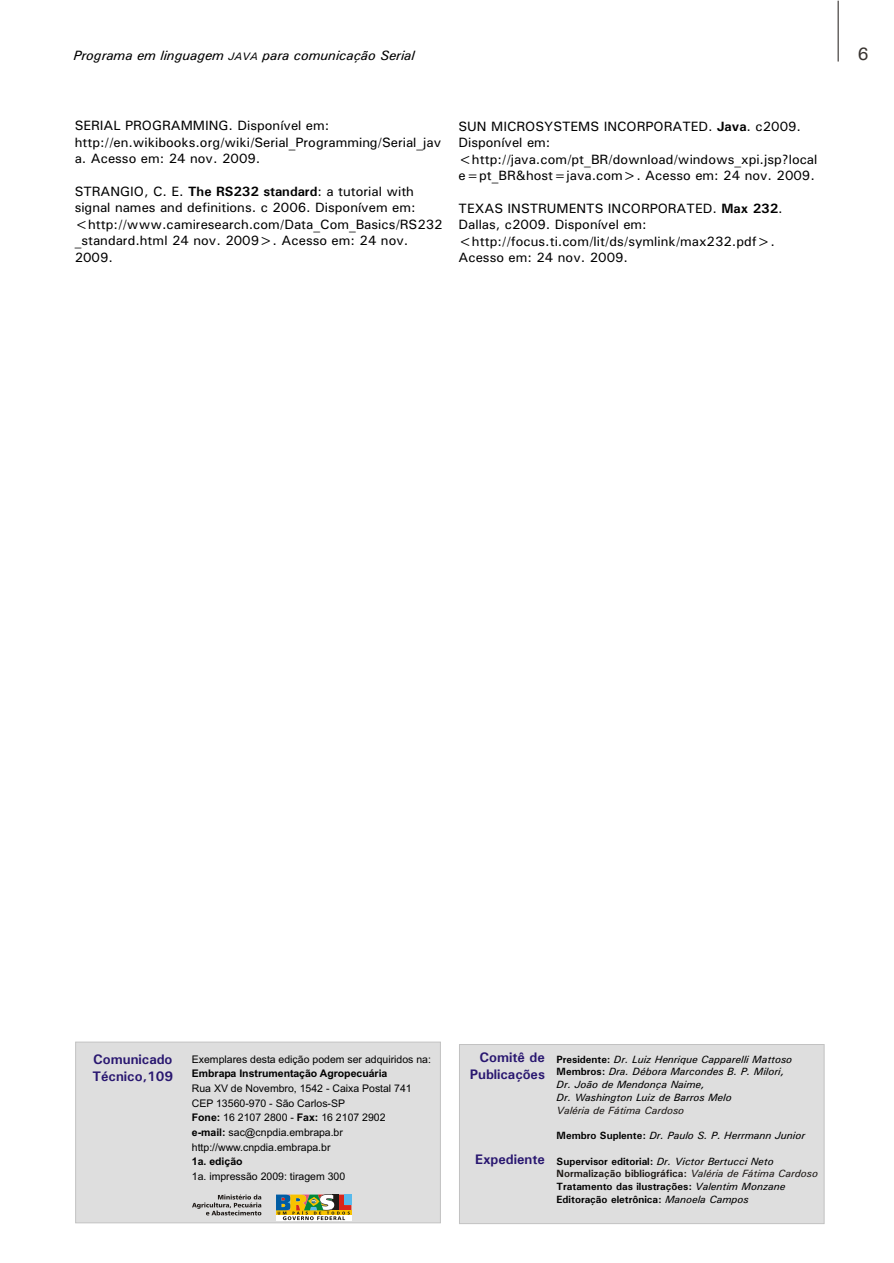
<style>
.page{position:relative;width:894px;height:1263px;background:#fff}
.page>*{position:absolute;margin:0;border:0;box-sizing:border-box;transform-origin:0 0}
.t1{font:18px "Univers";color:#383330}
.t2{font:700 13.8px/16.8px "Univers";color:#291770;text-align:right}
.t3{font:13.5px/16.4px "Univers";color:#000}
.t4{font:italic 13.5px "Univers";color:#000}
.t5{font:italic 10.5px/12.8px "Univers";color:#000}
.t6{font:10.5px/14.7px "Arial";color:#000}
.t7{font:700 10.5px/12.8px "Univers";color:#000}
.t8{font:700 10.5px "Univers";color:#1f1a17}
.t9{font:700 10.5px "Arial";color:#000}
.t10{font:italic 10.5px "Univers";color:#1f1a17}
.s1{font-size:10.8px}
.s2{font-weight:700}
.s3{font-weight:700;font-style:normal}
.s4{font-weight:400;font-style:italic}
</style>
<div class="page">
<div style="left:459px;top:1044px;width:365px;height:180px;background:#dedede;border:1px solid #c2c2c2"></div>
<div style="left:75px;top:1042px;width:366px;height:181px;background:#dedede;border:1px solid #c2c2c2"></div>
<svg style="left:192px;top:1195px;width:69px;height:20px"></svg>
<svg style="left:276px;top:1220px;width:75px;height:1px"></svg>
<svg style="left:276px;top:1194px;width:75px;height:26px;background:#9f9966"></svg>
<hr style="left:838px;top:1px;width:1px;height:61px;background:#1f1a17">
<p class="t4" style="left:74px;top:51px;width:343px">Programa em linguagem <span class="s1">JAVA</span> para comunicação Serial</p>
<h1 class="t1" style="left:858px;top:48px;width:13px">6</h1>
<p class="t3" style="left:75px;top:119px;width:368px">SERIAL PROGRAMMING. Disponível em: http://en.wikibooks.org/wiki/Serial_Programming/Serial_jav a. Acesso em: 24 nov. 2009.</p>
<p class="t3" style="left:75px;top:184px;width:369px">STRANGIO, C. E. <span class="s2">The RS232 standard</span>: a tutorial with signal names and definitions. c 2006. Disponívem em: &lt;http://www.camiresearch.com/Data_Com_Basics/RS232 _standard.html 24 nov. 2009&gt;. Acesso em: 24 nov.<br>2009.</p>
<p class="t3" style="left:459px;top:119px;width:360px">SUN MICROSYSTEMS INCORPORATED. <span class="s2">Java</span>. c2009.<br>Disponível em: &lt;http://java.com/pt_BR/download/windows_xpi.jsp?local e=pt_BR&amp;host=java.com&gt;. Acesso em: 24 nov. 2009.</p>
<p class="t3" style="left:459px;top:201px;width:326px">TEXAS INSTRUMENTS INCORPORATED. <span class="s2">Max 232</span>.<br>Dallas, c2009. Disponível em: &lt;http://focus.ti.com/lit/ds/symlink/max232.pdf&gt;.<br>Acesso em: 24 nov. 2009.</p>
<p class="t2" style="left:93px;top:1052px;width:82px;text-align:left">Comunicado<br>Técnico,109</p>
<p class="t6" style="left:192px;top:1052px;width:241px">Exemplares desta edição podem ser adquiridos na:</p>
<p class="t9" style="left:192px;top:1070px;width:197px">Embrapa Instrumentação Agropecuária</p>
<p class="t6" style="left:192px;top:1082px;width:221px">Rua XV de Novembro, 1542 - Caixa Postal 741<br>CEP 13560-970 - São Carlos-SP<br><span class="s2">Fone:</span> 16 2107 2800 - <span class="s2">Fax:</span> 16 2107 2902 <span class="s2">e-mail:</span> sac@cnpdia.embrapa.br http://www.cnpdia.embrapa.br</p>
<p class="t9" style="left:192px;top:1158px;width:52px">1a. edição</p>
<p class="t6" style="left:192px;top:1170px;width:155px">1a. impressão 2009: tiragem 300</p>
<p class="t2" style="left:470px;top:1050px;width:77px">Comitê de<br>Publicações</p>
<p class="t2" style="left:475px;top:1152px;width:71px">Expediente</p>
<p class="t5" style="left:557px;top:1054px;width:237px"><span class="s3">Presidente:</span> Dr. Luiz Henrique Capparelli Mattoso <span class="s3">Membros:</span> Dra. Débora Marcondes B. P. Milori, Dr. João de Mendonça Naime,<br>Dr. Washington Luiz de Barros Melo</p>
<p class="t5" style="left:557px;top:1130px;width:250px"><span class="s3">Membro Suplente:</span> Dr. Paulo S. P. Herrmann Junior</p>
<p class="t5" style="left:557px;top:1156px;width:219px"><span class="s3">Supervisor editorial:</span> Dr. Victor Bertucci Neto</p>
<p class="t7" style="left:557px;top:1181px;width:230px">Tratamento das ilustrações: <span class="s4">Valentim Monzane<br></span>Editoração eletrônica: <span class="s4">Manoela Campos</span></p>
<p class="t10" style="left:557px;top:1106px;width:129px">Valéria de Fátima Cardoso</p>
<p class="t8" style="left:557px;top:1170px;width:263px">Normalização bibliográfica: <span class="s4">Valéria de Fátima Cardoso</span></p>
</div>
